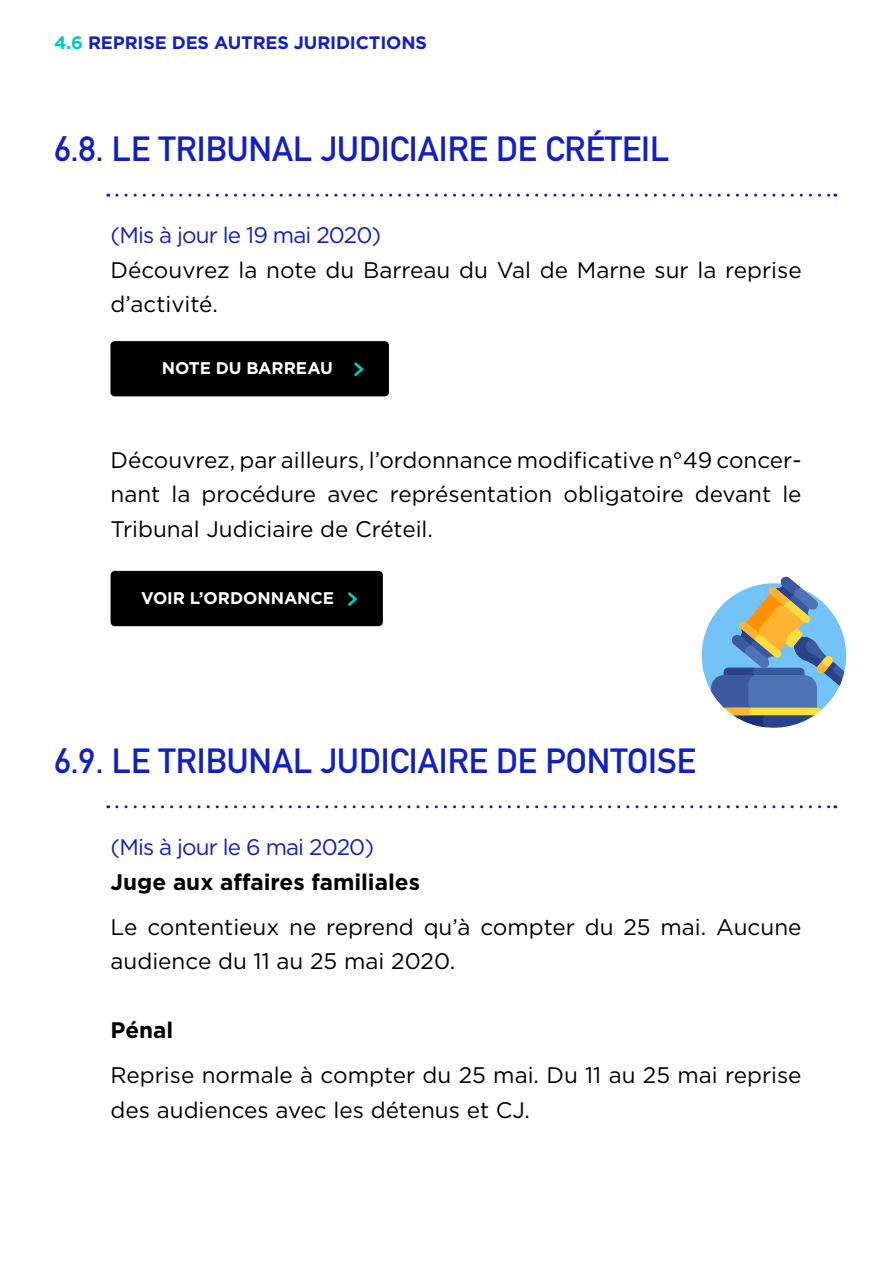
<style>
.page{position:relative;width:893px;height:1263px;background:#fff}
.page>*{position:absolute;margin:0;border:0;box-sizing:border-box;transform-origin:0 0}
.t1{font:700 34.5px "DIN Alternate";color:#121fc4}
.t2{font:22.5px/34.5px "Gotham";color:#000}
.t3{font:22.5px "Gotham";letter-spacing:-.04em;color:#121fc4}
.t4{font:700 22.5px "Gotham";color:#000}
.t5{font:700 18px "Gotham";letter-spacing:-.01em;color:#121fc4}
.t6{font:700 16.8px "Gotham";letter-spacing:-.005em;color:#fff}
.s1{color:#00cbbf}
</style>
<div class="page">
<svg style="left:117px;top:194px;width:719px;height:3px"></svg>
<svg style="left:117px;top:805px;width:719px;height:3px"></svg>
<div style="left:110px;top:341px;width:279px;height:55px;background:#000;border-radius:4px"></div>
<svg style="left:354px;top:362px;width:10px;height:14px"></svg>
<svg style="left:702px;top:577px;width:144px;height:151px"></svg>
<div style="left:111px;top:571px;width:272px;height:55px;background:#000;border-radius:4px"></div>
<svg style="left:348px;top:592px;width:9px;height:14px"></svg>
<p class="t5" style="left:54px;top:31px;width:374px"><span class="s1">4.6</span> REPRISE DES AUTRES JURIDICTIONS</p>
<h1 class="t1" style="left:54px;top:123px;width:617px">6.8. LE TRIBUNAL JUDICIAIRE DE CRÉTEIL</h1>
<p class="t3" style="left:111px;top:221px;width:272px">(Mis à jour le 19 mai 2020)</p>
<p class="t2" style="left:111px;top:252px;width:693px">Découvrez la note du Barreau du Val de Marne sur la reprise d’activité.</p>
<p class="t6" style="left:162px;top:357px;width:173px">NOTE DU BARREAU</p>
<p class="t2" style="left:111px;top:442px;width:692px;text-align:justify">Découvrez, par ailleurs, l’ordonnance modificative n°49 concer&shy;nant la procédure avec représentation obligatoire devant le Tribunal Judiciaire de Créteil.</p>
<p class="t6" style="left:141px;top:587px;width:195px">VOIR L’ORDONNANCE</p>
<h1 class="t1" style="left:54px;top:735px;width:643px">6.9. LE TRIBUNAL JUDICIAIRE DE PONTOISE</h1>
<p class="t3" style="left:111px;top:833px;width:265px">(Mis à jour le 6 mai 2020)</p>
<p class="t4" style="left:111px;top:867px;width:311px">Juge aux affaires familiales</p>
<p class="t2" style="left:111px;top:909px;width:692px">Le contentieux ne reprend qu’à compter du 25 mai. Aucune audience du 11 au 25 mai 2020.</p>
<p class="t4" style="left:111px;top:1015px;width:64px">Pénal</p>
<p class="t2" style="left:111px;top:1057px;width:693px">Reprise normale à compter du 25 mai. Du 11 au 25 mai reprise des audiences avec les détenus et CJ.</p>
</div>
